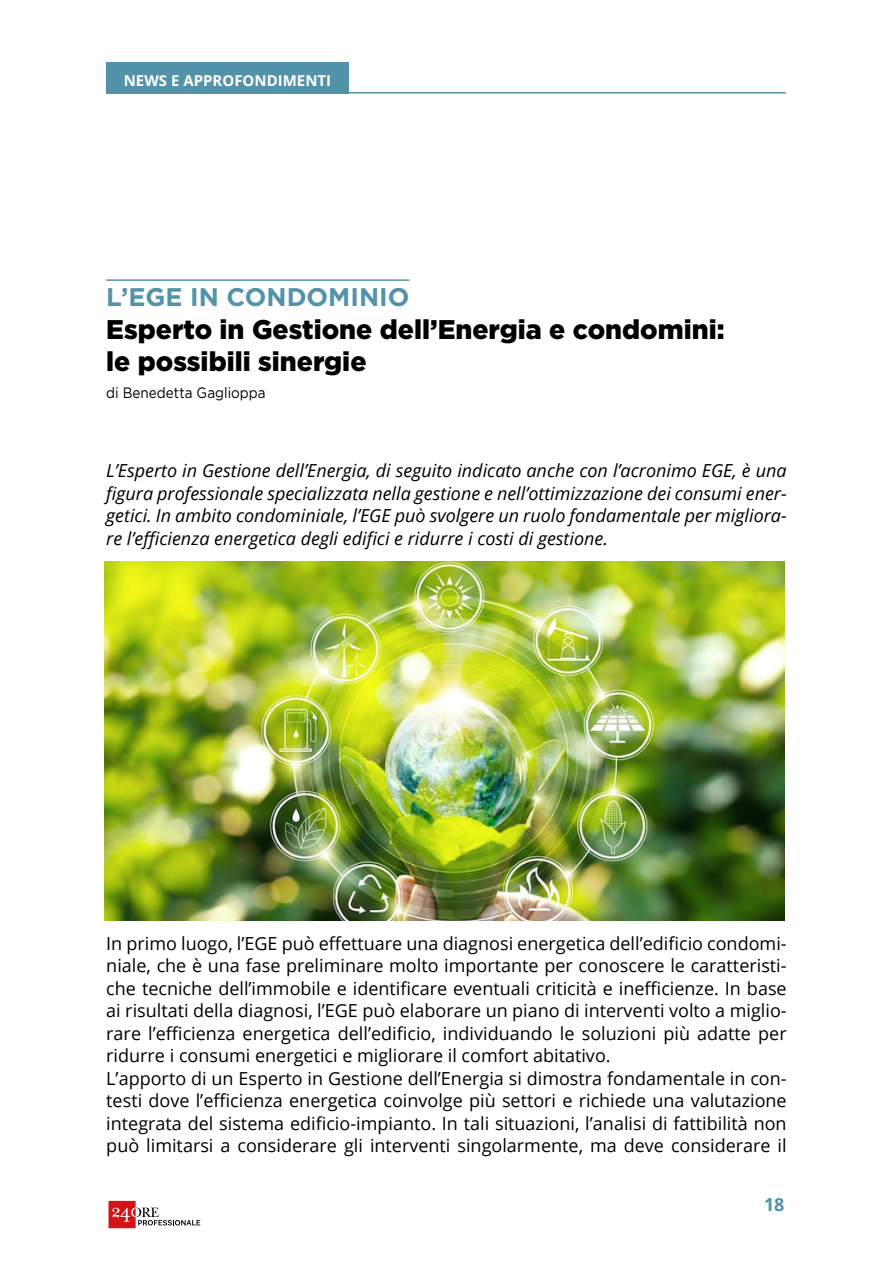
<style>
.page{position:relative;width:893px;height:1263px;background:#fff}
.page>*{position:absolute;margin:0;border:0;box-sizing:border-box;transform-origin:0 0}
.t1{font:900 27px/32.4px "Gotham";color:#000}
.t2{font:700 25.5px "Gotham";color:#5293a9}
.t3{font:18px/22.5px "Open Sans";color:#000}
.t4{font:italic 18px/22.5px "Open Sans";color:#000;text-align:justify}
.t5{font:700 18px "Open Sans";color:#5293a9}
.t6{font:700 15px "Open Sans";color:#fff}
.t7{font:15px "Gotham";color:#000;scale:.9 1}
</style>
<div class="page">
<hr style="left:284px;top:92px;width:502px;height:2px;background:#5293a9">
<svg style="left:109px;top:1201px;width:91px;height:27px"></svg>
<div style="left:106px;top:63px;width:243px;height:31px;background:#5293a9"></div>
<hr style="left:106px;top:279px;width:303px;height:2px;background:#5293a9">
<img style="left:104px;top:561px;width:680px;height:360px">
<p class="t6" style="left:124px;top:70px;width:209px">NEWS E APPROFONDIMENTI</p>
<h2 class="t2" style="left:106px;top:280px;width:305px">L’EGE IN CONDOMINIO</h2>
<h1 class="t1" style="left:106px;top:313px;width:620px">Esperto in Gestione dell’Energia e condomini: le possibili sinergie</h1>
<p class="t7" style="left:106px;top:383px;width:179px">di Benedetta Gaglioppa</p>
<p class="t4" style="left:106px;top:459px;width:682px">L’Esperto in Gestione dell’Energia, di seguito indicato anche con l’acronimo EGE, è una figura professionale specializzata nella gestione e nell’ottimizzazione dei consumi ener&shy;getici. In ambito condominiale, l’EGE può svolgere un ruolo fondamentale per migliora&shy;re l’efficienza energetica degli edifici e ridurre i costi di gestione.</p>
<p class="t3" style="left:106px;top:931px;width:682px">In primo luogo, l’EGE può effettuare una diagnosi energetica dell’edificio condomi&shy;niale, che è una fase preliminare molto importante per conoscere le caratteristi&shy;che tecniche dell’immobile e identificare eventuali criticità e inefficienze. In base ai risultati della diagnosi, l’EGE può elaborare un piano di interventi volto a miglio&shy;rare l’efficienza energetica dell’edificio, individuando le soluzioni più adatte per ridurre i consumi energetici e migliorare il comfort abitativo.<br>L’apporto di un Esperto in Gestione dell’Energia si dimostra fondamentale in con&shy;testi dove l’efficienza energetica coinvolge più settori e richiede una valutazione integrata del sistema edificio-impianto. In tali situazioni, l’analisi di fattibilità non può limitarsi a considerare gli interventi singolarmente, ma deve considerare il</p>
<p class="t5" style="left:764px;top:1191px;width:22px">18</p>
</div>
